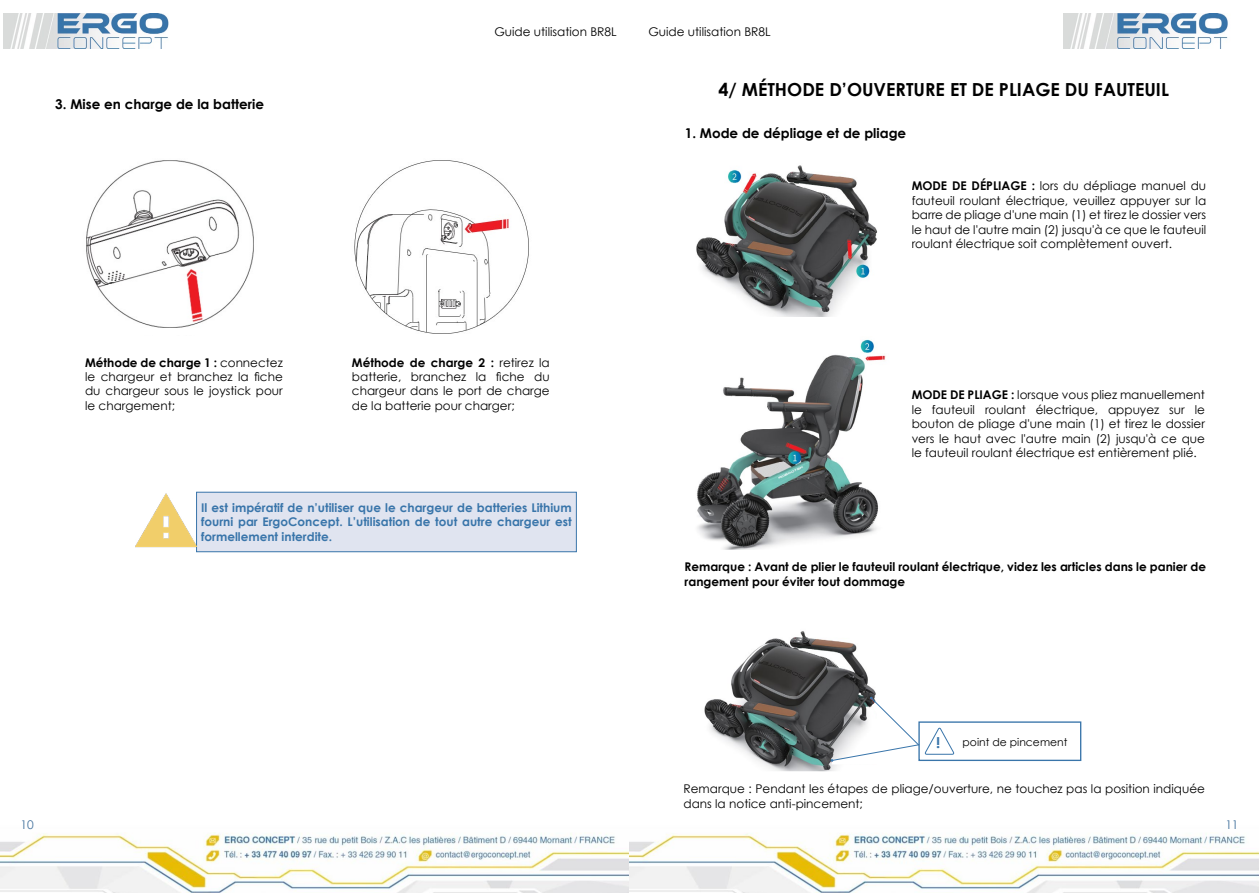
<style>
.page{position:relative;width:1259px;height:893px;background:#fff}
.page>*{position:absolute;margin:0;border:0;box-sizing:border-box;transform-origin:0 0}
.t1{font:700 18px "Century Gothic";color:#000}
.t2{font:700 14.85px "Century Gothic";color:#3975aa}
.t3{font:700 13.5px "Century Gothic";color:#000}
.t4{font:12px/14.4px "Century Gothic";color:#000;text-align:justify}
.t5{font:700 12px/14.4px "Century Gothic";color:#3975aa;text-align:justify}
.t6{font:700 12px/14.4px "Century Gothic";color:#000}
.t7{font:12px "Century Gothic";color:#43729d}
.t8{font:10.8px "Century Gothic";color:#000}
.s1{font-weight:700}
</style>
<div class="page">
<img style="left:3px;top:14px;width:165px;height:34px">
<img style="left:1063px;top:14px;width:165px;height:34px">
<img style="left:0;top:832px;width:1259px;height:61px">
<img style="left:86px;top:160px;width:168px;height:168px">
<img style="left:354px;top:160px;width:175px;height:174px">
<div style="left:196px;top:492px;width:380px;height:60px;background:#e0e4f0"></div>
<div style="left:196px;top:492px;width:381px;height:60px;border:1px solid #3975aa"></div>
<img style="left:136px;top:493px;width:60px;height:55px">
<img style="left:696px;top:165px;width:182px;height:151px">
<img style="left:697px;top:339px;width:189px;height:210px">
<div style="left:918px;top:721px;width:163px;height:40px;border:1px solid #3975aa"></div>
<img style="left:704px;top:631px;width:172px;height:140px">
<svg style="left:830px;top:697px;width:124px;height:65px"></svg>
<p class="t3" style="left:55px;top:93px;width:210px">3. Mise en charge de la batterie</p>
<p class="t4" style="left:494px;top:24px;width:124px">Guide utilisation BR8L</p>
<p class="t4" style="left:648px;top:24px;width:124px">Guide utilisation BR8L</p>
<h1 class="t1" style="left:718px;top:75px;width:452px">4/ MÉTHODE D’OUVERTURE ET DE PLIAGE DU FAUTEUIL</h1>
<p class="t3" style="left:685px;top:123px;width:223px">1. Mode de dépliage et de pliage</p>
<p class="t4" style="left:911px;top:179px;width:296px"><span class="s1">MODE DE DÉPLIAGE :</span> lors du dépliage manuel du fauteuil roulant électrique, veuillez appuyer sur la barre de pliage d'une main (1) et tirez le dossier vers le haut de l'autre main (2) jusqu'à ce que le fauteuil roulant électrique soit complètement ouvert.</p>
<p class="t4" style="left:85px;top:355px;width:199px"><span class="s1">Méthode de charge 1 :</span> connectez le chargeur et branchez la fiche du chargeur sous le joystick pour le chargement;</p>
<p class="t4" style="left:352px;top:355px;width:199px"><span class="s1">Méthode de charge 2 :</span> retirez la batterie, branchez la fiche du chargeur dans le port de charge de la batterie pour charger;</p>
<p class="t5" style="left:201px;top:500px;width:372px">Il est impératif de n’utiliser que le chargeur de batteries Lithium fourni par ErgoConcept. L’utilisation de tout autre chargeur est formellement interdite.</p>
<p class="t4" style="left:911px;top:388px;width:295px"><span class="s1">MODE DE PLIAGE :</span> lorsque vous pliez manuellement le fauteuil roulant électrique, appuyez sur le bouton de pliage d'une main (1) et tirez le dossier vers le haut avec l'autre main (2) jusqu'à ce que le fauteuil roulant électrique est entièrement plié.</p>
<p class="t6" style="left:684px;top:559px;width:523px">Remarque : Avant de plier le fauteuil roulant électrique, videz les articles dans le panier de rangement pour éviter tout dommage</p>
<p class="t2" style="left:936px;top:732px;width:6px">!</p>
<p class="t8" style="left:962px;top:734px;width:106px">point de pincement</p>
<p class="t4" style="left:683px;top:781px;width:523px">Remarque : Pendant les étapes de pliage/ouverture, ne touchez pas la position indiquée dans la notice anti-pincement;</p>
<p class="t7" style="left:20px;top:816px;width:15px">10</p>
<p class="t7" style="left:1225px;top:816px;width:15px">11</p>
</div>
